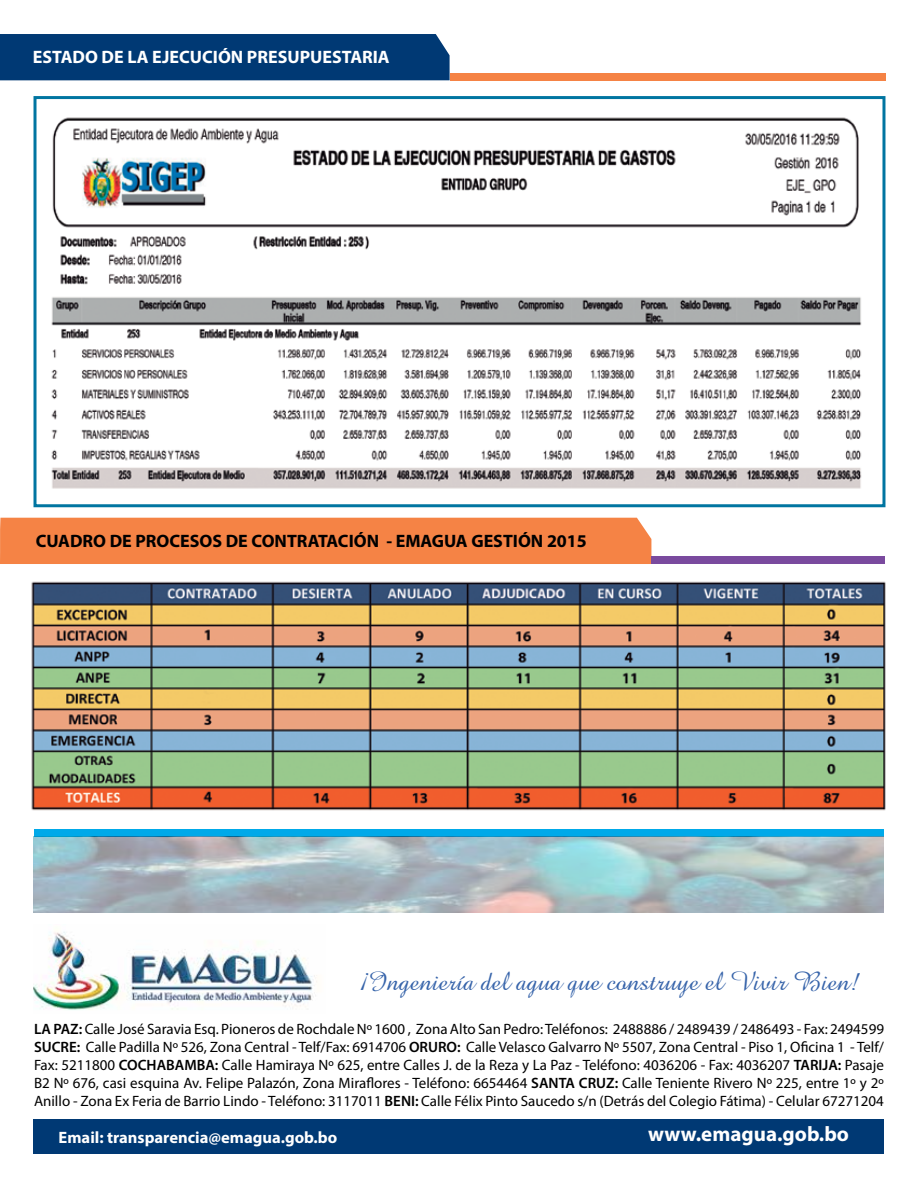
<style>
.page{position:relative;width:918px;height:1188px;background:#fff}
.page>*{position:absolute;margin:0;border:0;box-sizing:border-box;transform-origin:0 0}
.t1{font:27px "Amazone BT";color:#3764aa}
.t2{font:700 21px "Myriad Pro";color:#fff}
.t3{font:700 18px "Myriad Pro";color:#000}
.t4{font:700 18px "Myriad Pro";color:#fff}
.t5{font:700 16.5px "Myriad Pro";color:#fff}
.t6{font:15px/18px "Myriad Pro";color:#000;text-align:justify}
.s1{font-weight:600}
</style>
<div class="page">
<img style="left:34px;top:931px;width:283px;height:79px">
<div style="left:34px;top:829px;width:850px;height:7px;background:#00a9e9"></div>
<div style="left:0;top:34px;width:450px;height:46px;background:#003974"></div>
<div style="left:0;top:518px;width:651px;height:46px;background:#f58345"></div>
<div style="left:34px;top:1120px;width:850px;height:34px;background:#003974"></div>
<img style="left:51px;top:117px;width:811px;height:372px">
<div style="left:34px;top:96px;width:851px;height:411px;border:3px solid #0075a1"></div>
<img style="left:31px;top:581px;width:855px;height:230px">
<img style="left:34px;top:836px;width:850px;height:77px">
<div style="left:651px;top:556px;width:233px;height:8px;background:#7a4a9e"></div>
<div style="left:450px;top:73px;width:435px;height:7px;background:#f58345"></div>
<p class="t4" style="left:33px;top:45px;width:358px">ESTADO DE LA EJECUCIÓN PRESUPUESTARIA</p>
<p class="t3" style="left:36px;top:529px;width:553px">CUADRO DE PROCESOS DE CONTRATACIÓN - EMAGUA GESTIÓN 2015</p>
<h1 class="t1" style="left:358px;top:965px;width:502px">¡Ingeniería del agua que construye el Vivir Bien!</h1>
<p class="t6" style="left:34px;top:1020px;width:852px"><span class="s1">LA PAZ:</span> Calle José Saravia Esq. Pioneros de Rochdale Nº 1600 , Zona Alto San Pedro: Teléfonos: 2488886 / 2489439 / 2486493 - Fax: 2494599<br><span class="s1">SUCRE:</span> Calle Padilla Nº 526, Zona Central - Telf/Fax: 6914706 <span class="s1">ORURO:</span> Calle Velasco Galvarro Nº 5507, Zona Central - Piso 1, Oficina 1 - Telf/ Fax: 5211800 <span class="s1">COCHABAMBA:</span> Calle Hamiraya Nº 625, entre Calles J. de la Reza y La Paz - Teléfono: 4036206 - Fax: 4036207 <span class="s1">TARIJA:</span> Pasaje B2 Nº 676, casi esquina Av. Felipe Palazón, Zona Miraflores - Teléfono: 6654464 <span class="s1">SANTA CRUZ:</span> Calle Teniente Rivero Nº 225, entre 1º y 2º Anillo - Zona Ex Feria de Barrio Lindo - Teléfono: 3117011 <span class="s1">BENI:</span> Calle Félix Pinto Saucedo s/n (Detrás del Colegio Fátima) - Celular 67271204</p>
<p class="t5" style="left:59px;top:1127px;width:280px">Email: transparencia@emagua.gob.bo</p>
<h2 class="t2" style="left:648px;top:1121px;width:202px">www.emagua.gob.bo</h2>
</div>
